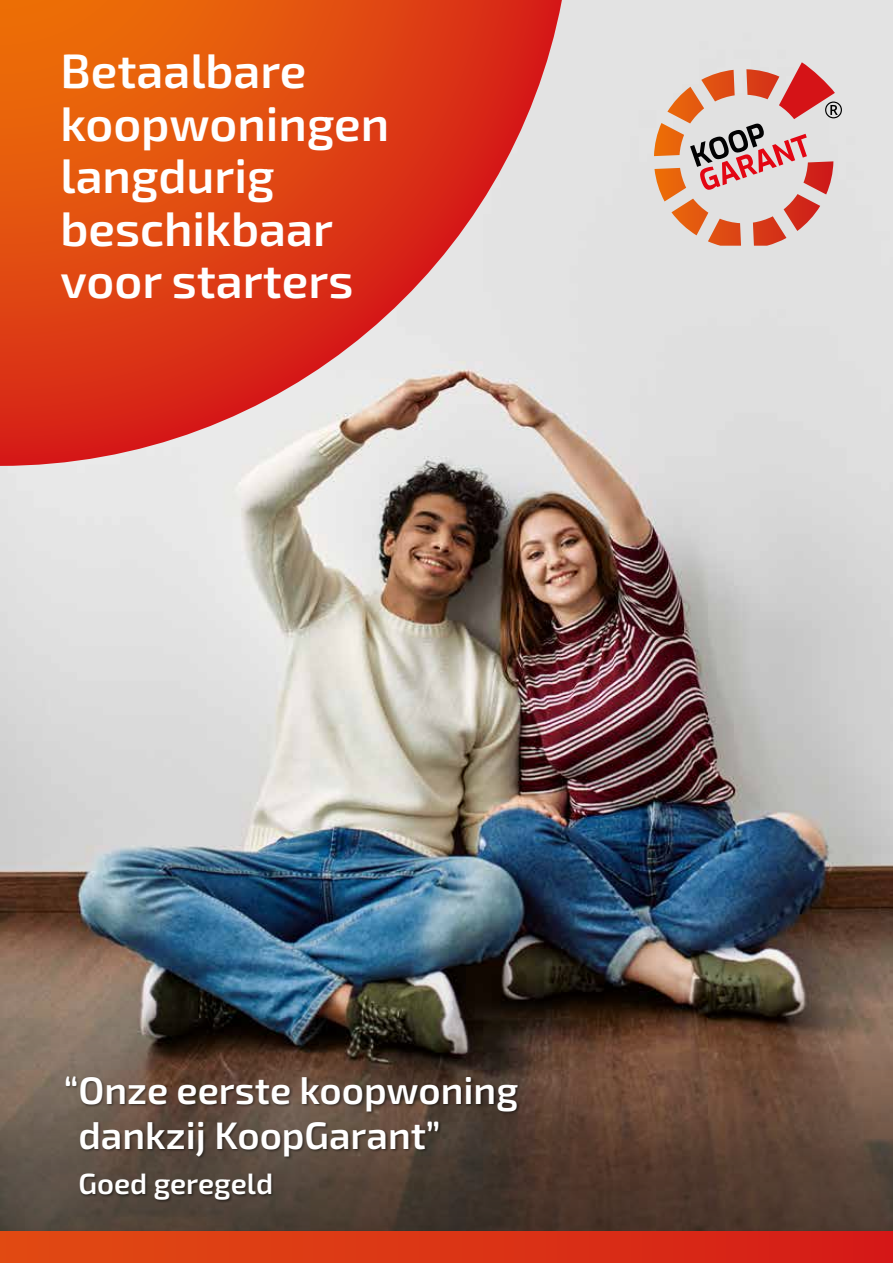
<style>
.page{position:relative;width:893px;height:1263px;background:#fff}
.page>*{position:absolute;margin:0;border:0;box-sizing:border-box;transform-origin:0 0}
.t1{font:48px/52.5px "Exo 2";color:#fff}
.t2{font:38.25px/45px "Exo 2";color:#fff}
.t3{font:29.1px "Exo 2";color:#fff}
</style>
<div class="page">
<img style="left:0;top:0;width:893px;height:935px">
<img style="left:0;top:935px;width:893px;height:296px">
<svg style="left:0;top:0;width:562px;height:466px;background:#de6743"></svg>
<div style="left:65px;top:1075px;width:457px;height:128px;background:#000;opacity:.5"></div>
<svg style="left:654px;top:62px;width:188px;height:184px;background:#d9aba1"></svg>
<div style="left:0;top:1231px;width:893px;height:32px;background:linear-gradient(to right,#e14c13,#d51c17)"></div>
<p class="t1" style="left:61px;top:43px;width:330px">Betaalbare koopwoningen langdurig beschikbaar voor starters</p>
<p class="t2" style="left:78px;top:1066px;width:441px;text-indent:-15px">“Onze eerste koopwoning dankzij KoopGarant”</p>
<p class="t3" style="left:78px;top:1163px;width:196px">Goed geregeld</p>
</div>
